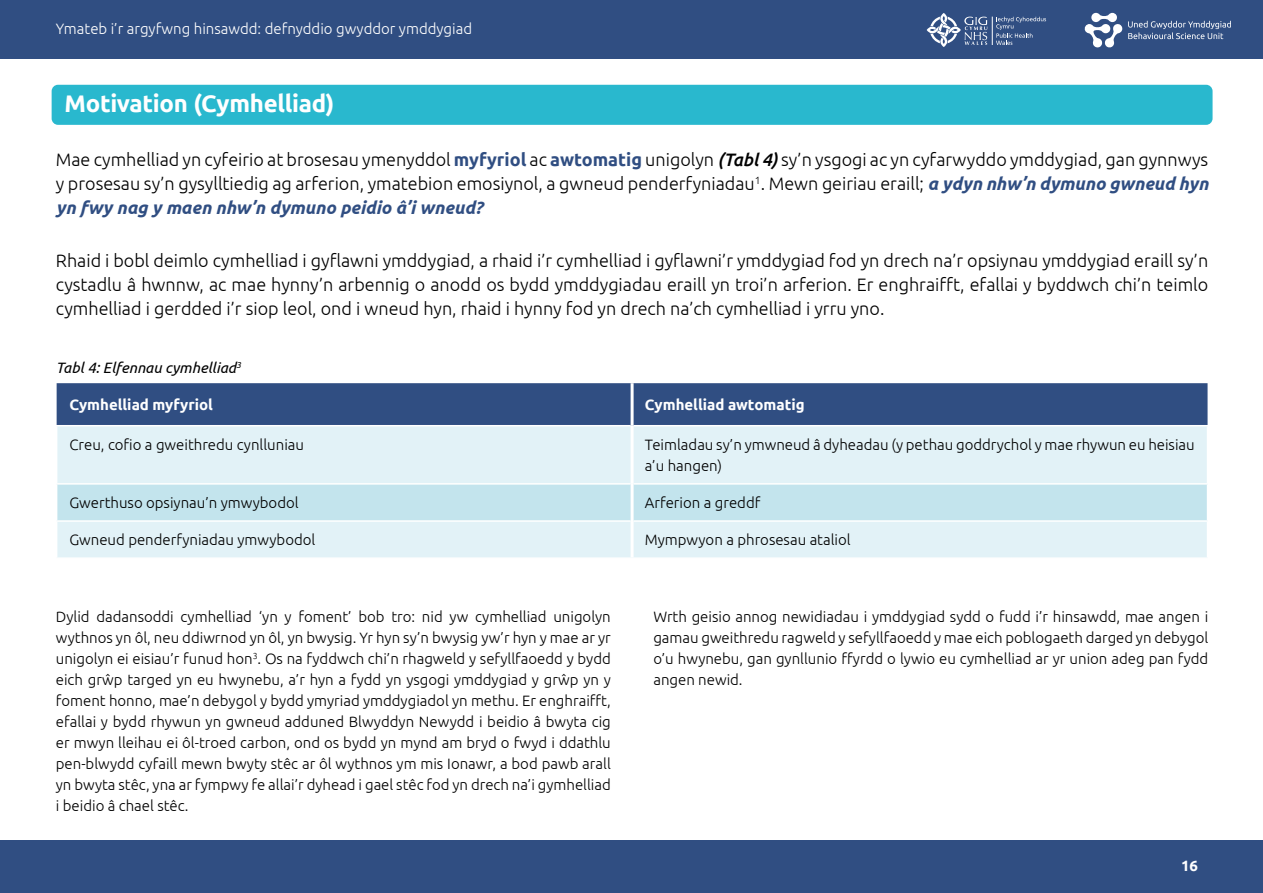
<style>
.page{position:relative;width:1263px;height:893px;background:#fff}
.page>*{position:absolute;margin:0;border:0;box-sizing:border-box;transform-origin:0 0}
.Sub_head_1{font:700 24px "Ubuntu";letter-spacing:-.01em;color:#fff}
.t1{font:300 18px/24px "Ubuntu";color:#000;text-align:justify}
.Box{font:300 15px/21px "Ubuntu";color:#000;text-align:justify}
.t2{font:300 15px "Ubuntu";color:#fff}
.Box-2{font:700 15px "Ubuntu";color:#fff}
.t3{font:italic 15px "Ubuntu";color:#000}
.s1{font-weight:700;color:#304e82}
.s2{font-weight:500;font-style:italic}
.s3{font-weight:700;font-style:italic;color:#304e82}
</style>
<div class="page">
<div style="left:0;top:0;width:1263px;height:59px;background:#304e82"></div>
<div style="left:0;top:840px;width:1263px;height:53px;background:#304e82"></div>
<svg style="left:1085px;top:13px;width:37px;height:34px"></svg>
<svg style="left:1128px;top:21px;width:103px;height:18px"></svg>
<svg style="left:927px;top:13px;width:119px;height:34px"></svg>
<div style="left:52px;top:85px;width:1160px;height:40px;background:#29b8ce;border-radius:6px"></div>
<div style="left:57px;top:383px;width:1150px;height:42px;background:#304e82"></div>
<div style="left:57px;top:426px;width:1150px;height:131px;background:#e2f2f7"></div>
<div style="left:57px;top:485px;width:1150px;height:35px;background:#c3e4ed"></div>
<hr style="left:56px;top:483px;width:575px;height:2px;background:#fff">
<hr style="left:56px;top:520px;width:575px;height:2px;background:#fff">
<hr style="left:634px;top:483px;width:574px;height:2px;background:#fff">
<hr style="left:634px;top:520px;width:574px;height:2px;background:#fff">
<hr style="left:631px;top:383px;width:3px;height:43px;background:#fff">
<hr style="left:631px;top:426px;width:3px;height:58px;background:#fff">
<hr style="left:631px;top:484px;width:3px;height:37px;background:#fff">
<hr style="left:631px;top:521px;width:3px;height:36px;background:#fff">
<p class="t2" style="left:56px;top:19px;width:418px">Ymateb i’r argyfwng hinsawdd: defnyddio gwyddor ymddygiad</p>
<p class="Sub_head_1" style="left:64px;top:89px;width:271px">Motivation (Cymhelliad)</p>
<p class="t1" style="left:56px;top:147px;width:1154px">Mae cymhelliad yn cyfeirio at brosesau ymenyddol <span class="s1">myfyriol</span> ac <span class="s1">awtomatig</span> unigolyn <span class="s2">(Tabl 4)</span> sy’n ysgogi ac yn cyfarwyddo ymddygiad, gan gynnwys y prosesau sy’n gysylltiedig ag arferion, ymatebion emosiynol, a gwneud penderfyniadau<sup>1</sup>. Mewn geiriau eraill; <span class="s3">a ydyn nhw’n dymuno gwneud hyn yn fwy nag y maen nhw’n dymuno peidio â’i wneud?</span></p>
<p class="t1" style="left:56px;top:248px;width:1154px">Rhaid i bobl deimlo cymhelliad i gyflawni ymddygiad, a rhaid i’r cymhelliad i gyflawni’r ymddygiad fod yn drech na’r opsiynau ymddygiad eraill sy’n cystadlu â hwnnw, ac mae hynny’n arbennig o anodd os bydd ymddygiadau eraill yn troi’n arferion. Er enghraifft, efallai y byddwch chi’n teimlo cymhelliad i gerdded i’r siop leol, ond i wneud hyn, rhaid i hynny fod yn drech na’ch cymhelliad i yrru yno.</p>
<p class="t3" style="left:56px;top:358px;width:187px">Tabl 4: Elfennau cymhelliad<sup>3</sup></p>
<p class="Box-2" style="left:69px;top:396px;width:145px">Cymhelliad myfyriol</p>
<p class="Box-2" style="left:645px;top:396px;width:161px">Cymhelliad awtomatig</p>
<p class="Box" style="left:69px;top:434px;width:236px">Creu, cofio a gweithredu cynlluniau</p>
<p class="Box" style="left:645px;top:434px;width:551px">Teimladau sy’n ymwneud â dyheadau (y pethau goddrychol y mae rhywun eu heisiau a’u hangen)</p>
<p class="Box" style="left:69px;top:492px;width:231px">Gwerthuso opsiynau’n ymwybodol</p>
<p class="Box" style="left:645px;top:492px;width:117px">Arferion a greddf</p>
<p class="Box" style="left:69px;top:529px;width:247px">Gwneud penderfyniadau ymwybodol</p>
<p class="Box" style="left:645px;top:529px;width:207px">Mympwyon a phrosesau ataliol</p>
<p class="Box" style="left:56px;top:606px;width:556px">Dylid dadansoddi cymhelliad ‘yn y foment’ bob tro: nid yw cymhelliad unigolyn wythnos yn ôl, neu ddiwrnod yn ôl, yn bwysig. Yr hyn sy’n bwysig yw’r hyn y mae ar yr unigolyn ei eisiau’r funud hon<sup>3</sup>. Os na fyddwch chi’n rhagweld y sefyllfaoedd y bydd eich grŵp targed yn eu hwynebu, a’r hyn a fydd yn ysgogi ymddygiad y grŵp yn y foment honno, mae’n debygol y bydd ymyriad ymddygiadol yn methu. Er enghraifft, efallai y bydd rhywun yn gwneud adduned Blwyddyn Newydd i beidio â bwyta cig er mwyn lleihau ei ôl-troed carbon, ond os bydd yn mynd am bryd o fwyd i ddathlu pen-blwydd cyfaill mewn bwyty stêc ar ôl wythnos ym mis Ionawr, a bod pawb arall yn bwyta stêc, yna ar fympwy fe allai’r dyhead i gael stêc fod yn drech na’i gymhelliad i beidio â chael stêc.</p>
<p class="Box" style="left:653px;top:606px;width:556px">Wrth geisio annog newidiadau i ymddygiad sydd o fudd i’r hinsawdd, mae angen i gamau gweithredu ragweld y sefyllfaoedd y mae eich poblogaeth darged yn debygol o’u hwynebu, gan gynllunio ffyrdd o lywio eu cymhelliad ar yr union adeg pan fydd angen newid.</p>
<p class="Box-2" style="left:1181px;top:856px;width:19px">16</p>
</div>
